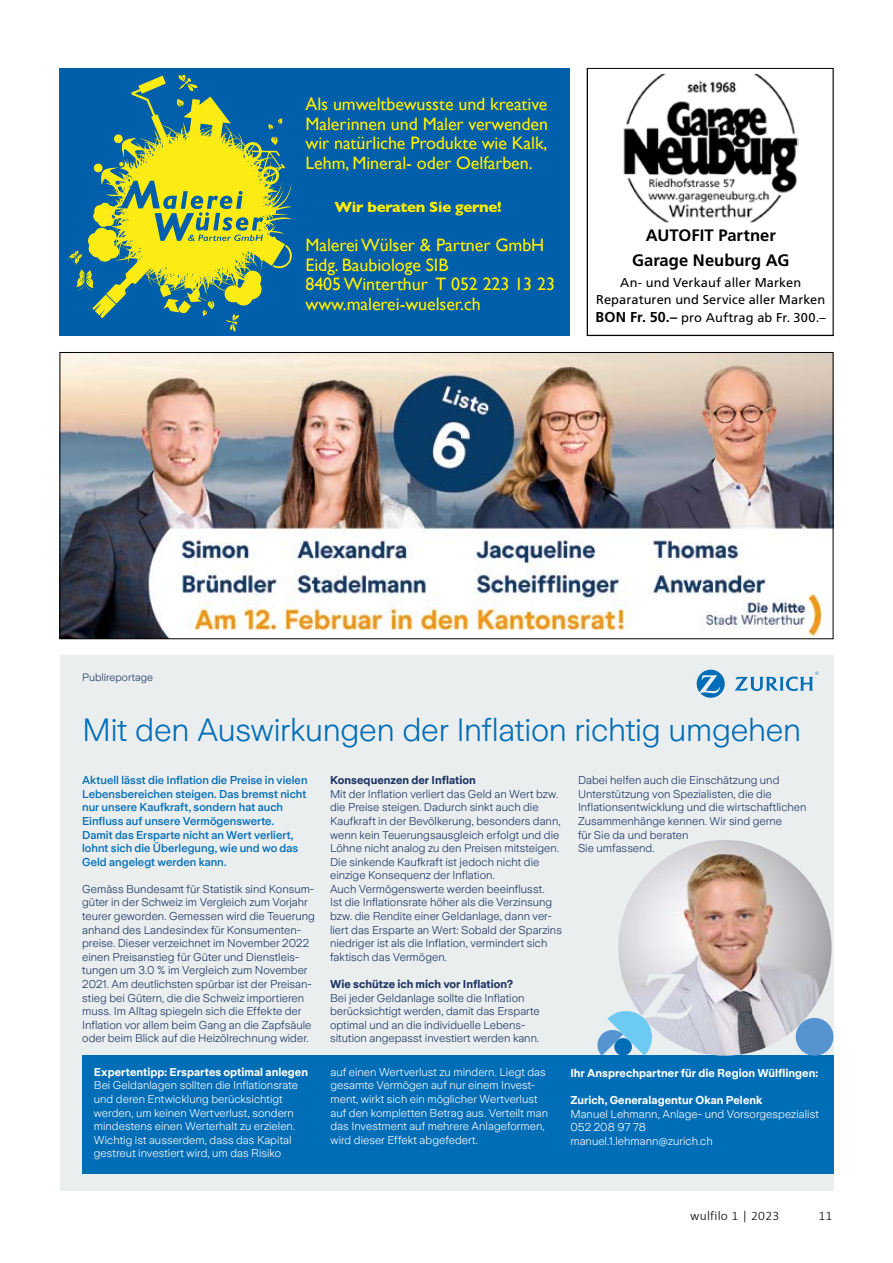
<style>
.page{position:relative;width:893px;height:1263px;background:#fff}
.page>*{position:absolute;margin:0;border:0;box-sizing:border-box;transform-origin:0 0}
.t1{font:300 31.95px "Zurich Sans";letter-spacing:-.01em;color:#006db7}
.t2{font:18px/19.5px "Gill Sans";letter-spacing:-.005em;color:#ffed00;text-align:justify}
.t3{font:700 16.5px "Frutiger";color:#000}
.t4{font:700 15px "Gill Sans";letter-spacing:-.02em;color:#ffed00}
.t5{font:300 13.05px "Calibri";letter-spacing:.015em;color:#000}
.t6{font:12.75px/16.5px "Frutiger";letter-spacing:.01em;color:#000;text-align:center}
.t7{font:300 11.25px/13.6px "Zurich Sans";color:#1c3463}
.t8{font:300 11.25px/13.6px "Zurich Sans";color:#fff}
.t9{font:500 11.25px/13.6px "Zurich Sans";color:#006db7}
.t10{font:700 11.25px "Zurich Sans";letter-spacing:.005em;color:#fff}
.t11{font:700 11.25px "Zurich Sans";color:#1c3463}
.t12{font:300 10.65px "Zurich Sans";letter-spacing:.005em;color:#1c3463}
.s1{font-weight:700;font-size:14.25px}
</style>
<div class="page">
<div style="left:60px;top:655px;width:773px;height:536px;background:#eaeeef"></div>
<svg style="left:697px;top:670px;width:28px;height:28px"></svg>
<svg style="left:735px;top:672px;width:83px;height:19px"></svg>
<div style="left:82px;top:1056px;width:751px;height:118px;background:#006db7"></div>
<svg style="left:596px;top:1012px;width:22px;height:44px"></svg>
<div style="left:796px;top:1018px;width:37px;height:38px;background:#5594d0;border-radius:50%"></div>
<img style="left:618px;top:840px;width:213px;height:216px">
<img style="left:62px;top:354px;width:769px;height:283px">
<div style="left:60px;top:68px;width:510px;height:268px;background:#005faa"></div>
<svg style="left:226px;top:314px;width:13px;height:17px"></svg>
<svg style="left:202px;top:307px;width:12px;height:9px"></svg>
<svg style="left:164px;top:307px;width:27px;height:7px"></svg>
<svg style="left:68px;top:250px;width:45px;height:68px"></svg>
<svg style="left:87px;top:76px;width:205px;height:231px"></svg>
<svg style="left:273px;top:245px;width:19px;height:25px"></svg>
<svg style="left:120px;top:181px;width:143px;height:60px"></svg>
<img style="left:623px;top:75px;width:175px;height:148px">
<div style="left:587px;top:68px;width:246px;height:268px;border:1px solid #000"></div>
<p class="t12" style="left:82px;top:672px;width:72px">Publireportage</p>
<h2 class="t2" style="left:305px;top:94px;width:244px">Als umweltbewusste und kreative Malerinnen und Maler verwenden wir natürliche Produkte wie Kalk, Lehm, Mineral- oder Oelfarben.</h2>
<h3 class="t4" style="left:335px;top:195px;width:168px">Wir beraten Sie gerne!</h3>
<h2 class="t2" style="left:305px;top:235px;width:251px;text-align:left">Malerei Wülser &amp; Partner GmbH<br>Eidg. Baubiologe SIB<br>8405 Winterthur T 052 223 13 23 www.malerei-wuelser.ch</h2>
<h3 class="t3" style="left:646px;top:226px;width:132px">AUTOFIT Partner</h3>
<h3 class="t3" style="left:632px;top:251px;width:159px">Garage Neuburg AG</h3>
<p class="t6" style="left:596px;top:274px;width:231px">An- und Verkauf aller Marken<br>Reparaturen und Service aller Marken</p>
<p class="t6" style="left:596px;top:310px;width:232px"><span class="s1">BON Fr. 50.–</span> pro Auftrag ab Fr. 300.–</p>
<h1 class="t1" style="left:82px;top:713px;width:721px">Mit den Auswirkungen der Inflation richtig umgehen</h1>
<p class="t9" style="left:82px;top:774px;width:227px">Aktuell lässt die Inflation die Preise in vielen Lebensbereichen steigen. Das bremst nicht nur unsere Kaufkraft, sondern hat auch Einfluss auf unsere Vermögenswerte.<br>Damit das Ersparte nicht an Wert verliert, lohnt sich die Überlegung, wie und wo das Geld angelegt werden kann.</p>
<p class="t7" style="left:82px;top:882px;width:234px">Gemäss Bundesamt für Statistik sind Konsum&shy;güter in der Schweiz im Vergleich zum Vorjahr teurer geworden. Gemessen wird die Teuerung anhand des Landesindex für Konsumenten&shy;preise. Dieser verzeichnet im November 2022 einen Preisanstieg für Güter und Dienstleis&shy;tungen um 3.0 % im Vergleich zum November 2021. Am deutlichsten spürbar ist der Preisan&shy;stieg bei Gütern, die die Schweiz importieren muss. Im Alltag spiegeln sich die Effekte der Inflation vor allem beim Gang an die Zapfsäule oder beim Blick auf die Heizölrechnung wider.</p>
<p class="t10" style="left:94px;top:1066px;width:216px">Expertentipp: Erspartes optimal anlegen</p>
<p class="t8" style="left:94px;top:1079px;width:206px">Bei Geldanlagen sollten die Inflationsrate und deren Entwicklung berücksichtigt werden, um keinen Wertverlust, sondern mindestens einen Werterhalt zu erzielen.<br>Wichtig ist ausserdem, dass das Kapital gestreut investiert wird, um das Risiko</p>
<p class="t11" style="left:330px;top:774px;width:147px">Konsequenzen der Inflation</p>
<p class="t7" style="left:330px;top:787px;width:233px">Mit der Inflation verliert das Geld an Wert bzw. die Preise steigen. Dadurch sinkt auch die Kaufkraft in der Bevölkerung, besonders dann, wenn kein Teuerungsausgleich erfolgt und die Löhne nicht analog zu den Preisen mitsteigen.<br>Die sinkende Kaufkraft ist jedoch nicht die einzige Konsequenz der Inflation.<br>Auch Vermögenswerte werden beeinflusst.<br>Ist die Inflationsrate höher als die Verzinsung bzw. die Rendite einer Geldanlage, dann ver&shy;liert das Ersparte an Wert: Sobald der Sparzins niedriger ist als die Inflation, vermindert sich faktisch das Vermögen.</p>
<p class="t11" style="left:330px;top:978px;width:185px">Wie schütze ich mich vor Inflation?</p>
<p class="t7" style="left:330px;top:991px;width:211px">Bei jeder Geldanlage sollte die Inflation berücksichtigt werden, damit das Ersparte optimal und an die individuelle Lebens&shy;sitution angepasst investiert werden kann.</p>
<p class="t7" style="left:578px;top:774px;width:230px">Dabei helfen auch die Einschätzung und Unterstützung von Spezialisten, die die Inflationsentwicklung und die wirtschaftlichen Zusammenhänge kennen. Wir sind gerne<br>für Sie da und beraten<br>Sie umfassend.</p>
<p class="t8" style="left:331px;top:1065px;width:219px">auf einen Wertverlust zu mindern. Liegt das gesamte Vermögen auf nur einem Invest&shy;ment, wirkt sich ein möglicher Wertverlust auf den kompletten Betrag aus. Verteilt man das Investment auf mehrere Anlageformen, wird dieser Effekt abgefedert.</p>
<p class="t10" style="left:570px;top:1067px;width:249px">Ihr Ansprechpartner für die Region Wülflingen:</p>
<p class="t10" style="left:570px;top:1094px;width:194px">Zurich, Generalagentur Okan Pelenk</p>
<p class="t8" style="left:570px;top:1107px;width:250px">Manuel Lehmann, Anlage- und Vorsorgespezialist<br>052 208 97 78<br>manuel.1.lehmann@zurich.ch</p>
<p class="t5" style="left:690px;top:1207px;width:91px">wulfilo 1 | 2023</p>
<p class="t5" style="left:818px;top:1207px;width:15px">11</p>
</div>
